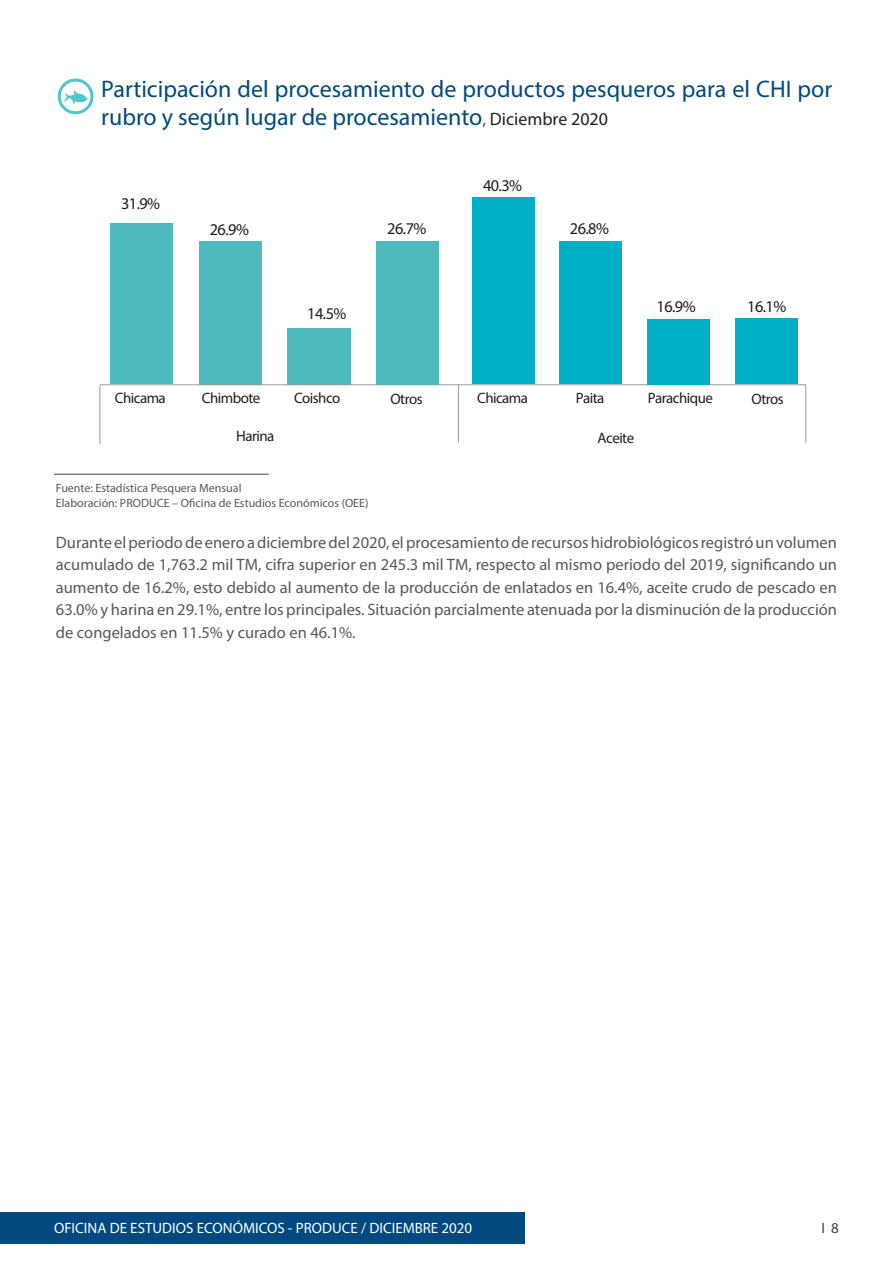
<style>
.page{position:relative;width:893px;height:1263px;background:#fff}
.page>*{position:absolute;margin:0;border:0;box-sizing:border-box;transform-origin:0 0}
.t1{font:24px/28.8px "Myriad Pro";color:#004a7f}
.t2{font:16.5px/22.5px "Myriad Pro";color:#57585a;text-align:justify}
.t3{font:16.5px "Pluto Sans Cond";letter-spacing:-.035em;color:#1d1e1c}
.t4{font:15.15px "Pluto Sans Cond";letter-spacing:-.035em;color:#1d1e1c}
.t5{font:500 15.15px "Pluto Sans Cond";letter-spacing:-.035em;color:#1d1e1c}
.t6{font:15px "Myriad Pro";color:#fff}
.t7{font:15px "Myriad Pro";color:#3e3e3f}
.t8{font:12px "Myriad Pro";color:#57585a}
.s1{font-size:18px;color:#57585a}
.s2{font-size:18px;color:#231f20}
</style>
<div class="page">
<div style="left:0;top:1212px;width:525px;height:32px;background:#004a7f"></div>
<hr style="left:892px;top:1212px;width:1px;height:32px;background:#004a7f">
<hr style="left:54px;top:474px;width:215px;height:1px;background:#57585a">
<hr style="left:458px;top:384px;width:1px;height:59px;background:#9c9b9b">
<hr style="left:99px;top:386px;width:1px;height:58px;background:#9c9b9b">
<hr style="left:805px;top:384px;width:1px;height:59px;background:#9c9b9b">
<div style="left:199px;top:241px;width:62px;height:144px;background:#4dbbbd"></div>
<div style="left:287px;top:328px;width:64px;height:56px;background:#4dbbbd"></div>
<div style="left:472px;top:198px;width:63px;height:186px;background:#00afc6"></div>
<hr style="left:100px;top:384px;width:706px;height:1px;background:#9c9b9b">
<div style="left:376px;top:241px;width:63px;height:144px;background:#4dbbbd"></div>
<div style="left:110px;top:224px;width:63px;height:160px;background:#4dbbbd"></div>
<div style="left:559px;top:241px;width:63px;height:143px;background:#00afc6"></div>
<div style="left:647px;top:319px;width:63px;height:65px;background:#00afc6"></div>
<div style="left:735px;top:319px;width:63px;height:65px;background:#00afc6"></div>
<div style="left:58px;top:79px;width:35px;height:35px;border:3px solid #50c4cf;border-radius:50%"></div>
<svg style="left:64px;top:90px;width:23px;height:14px"></svg>
<p class="t1" style="left:101px;top:74px;width:732px">Participación del procesamiento de productos pesqueros para el CHI por rubro y según lugar de procesamiento<span class="s1">,</span> <span class="s2">Diciembre 2020</span></p>
<p class="t3" style="left:121px;top:193px;width:41px">31.9%</p>
<p class="t3" style="left:210px;top:219px;width:41px">26.9%</p>
<p class="t3" style="left:307px;top:303px;width:41px">14.5%</p>
<p class="t3" style="left:387px;top:219px;width:41px">26.7%</p>
<p class="t3" style="left:483px;top:175px;width:41px">40.3%</p>
<p class="t3" style="left:570px;top:219px;width:41px">26.8%</p>
<p class="t3" style="left:657px;top:296px;width:41px">16.9%</p>
<p class="t3" style="left:747px;top:296px;width:41px">16.1%</p>
<p class="t4" style="left:115px;top:389px;width:52px">Chicama</p>
<p class="t4" style="left:202px;top:389px;width:60px">Chimbote</p>
<p class="t4" style="left:294px;top:389px;width:48px">Coishco</p>
<p class="t5" style="left:390px;top:389px;width:34px">Otros</p>
<p class="t4" style="left:477px;top:389px;width:52px">Chicama</p>
<p class="t4" style="left:576px;top:388px;width:30px">Paita</p>
<p class="t5" style="left:648px;top:389px;width:67px">Parachique</p>
<p class="t4" style="left:752px;top:389px;width:34px">Otros</p>
<p class="t5" style="left:236px;top:426px;width:40px">Harina</p>
<p class="t4" style="left:598px;top:428px;width:38px">Aceite</p>
<p class="t8" style="left:56px;top:481px;width:187px">Fuente: Estadística Pesquera Mensual</p>
<p class="t8" style="left:56px;top:495px;width:314px">Elaboración: PRODUCE – Oficina de Estudios Económicos (OEE)</p>
<p class="t2" style="left:56px;top:530px;width:783px">Durante el periodo de enero a diciembre del 2020, el procesamiento de recursos hidrobiológicos registró un volumen acumulado de 1,763.2 mil TM, cifra superior en 245.3 mil TM, respecto al mismo periodo del 2019, significando un aumento de 16.2%, esto debido al aumento de la producción de enlatados en 16.4%, aceite crudo de pescado en 63.0% y harina en 29.1%, entre los principales. Situación parcialmente atenuada por la disminución de la producción de congelados en 11.5% y curado en 46.1%.</p>
<p class="t6" style="left:54px;top:1219px;width:420px">OFICINA DE ESTUDIOS ECONÓMICOS - PRODUCE / DICIEMBRE 2020</p>
<p class="t7" style="left:821px;top:1219px;width:19px">I 8</p>
</div>
